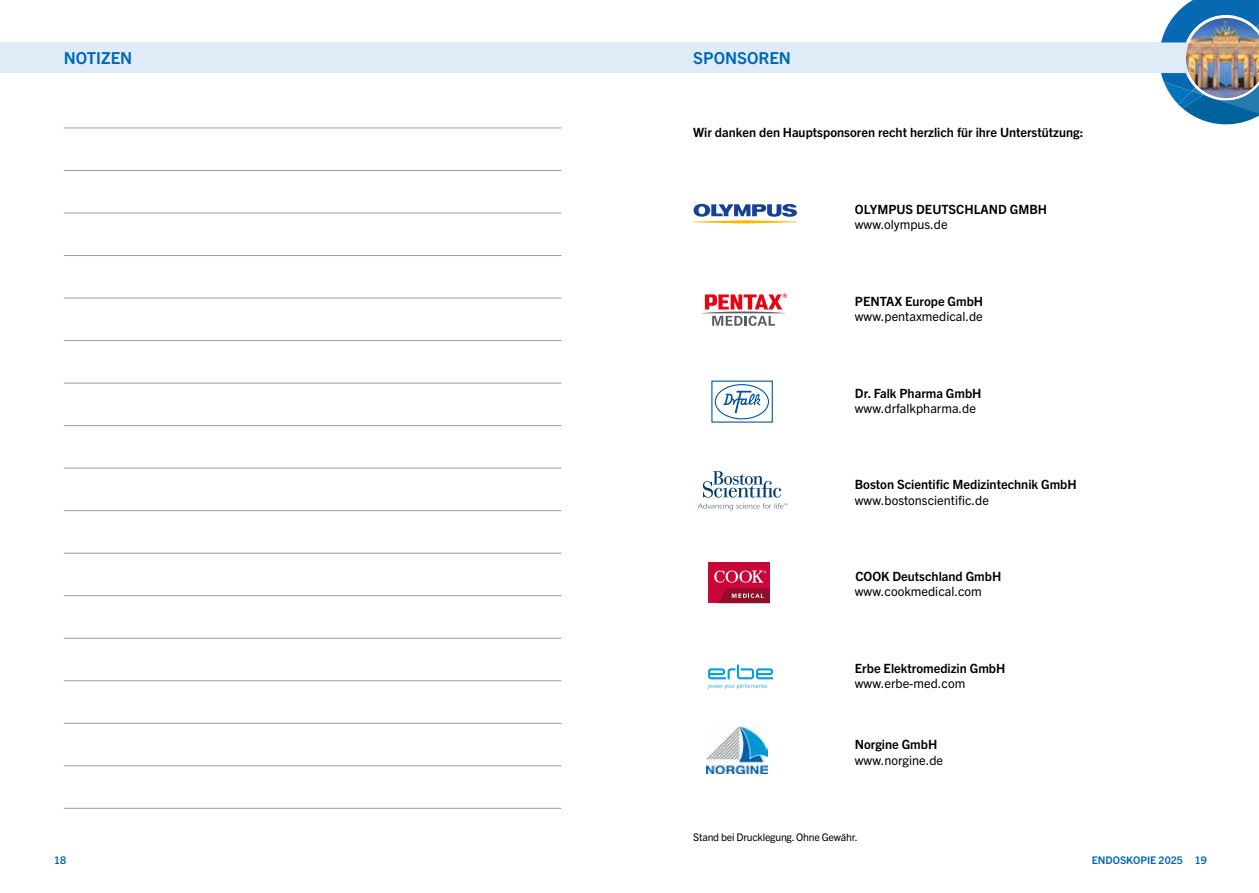
<style>
.page{position:relative;width:1259px;height:893px;background:#fff}
.page>*{position:absolute;margin:0;border:0;box-sizing:border-box;transform-origin:0 0}
.t1{font:700 16.5px "Trade Gothic Next LT Pro";color:#0069b4}
.t2{font:700 12.75px "Trade Gothic Next LT Pro";color:#000}
.t3{font:12.75px "Trade Gothic Next LT Pro";color:#000}
.t4{font:10.5px "Trade Gothic Next LT Pro";letter-spacing:-.02em;color:#000}
.t5{font:700 10.5px "Trade Gothic Next LT Pro";color:#0069b4}
</style>
<div class="page">
<div style="left:0;top:43px;width:1259px;height:30px;background:#dfecf8"></div>
<img style="left:1161px;top:0;width:98px;height:124px">
<div style="left:708px;top:563px;width:62px;height:40px;background:#ca0538"></div>
<svg style="left:714px;top:570px;width:56px;height:33px"></svg>
<svg style="left:711px;top:381px;width:62px;height:42px"></svg>
<img style="left:706px;top:726px;width:61px;height:48px">
<svg style="left:693px;top:204px;width:104px;height:20px"></svg>
<svg style="left:708px;top:665px;width:65px;height:24px"></svg>
<svg style="left:697px;top:471px;width:90px;height:39px"></svg>
<svg style="left:702px;top:293px;width:85px;height:33px"></svg>
<hr style="left:64px;top:128px;width:497px;height:1px;background:#9d9d9c">
<hr style="left:64px;top:170px;width:497px;height:1px;background:#9d9d9c">
<hr style="left:64px;top:213px;width:497px;height:1px;background:#9d9d9c">
<hr style="left:64px;top:255px;width:497px;height:1px;background:#9d9d9c">
<hr style="left:64px;top:298px;width:497px;height:1px;background:#9d9d9c">
<hr style="left:64px;top:340px;width:497px;height:1px;background:#9d9d9c">
<hr style="left:64px;top:383px;width:497px;height:1px;background:#9d9d9c">
<hr style="left:64px;top:425px;width:497px;height:1px;background:#9d9d9c">
<hr style="left:64px;top:468px;width:497px;height:1px;background:#9d9d9c">
<hr style="left:64px;top:510px;width:497px;height:1px;background:#9d9d9c">
<hr style="left:64px;top:553px;width:497px;height:1px;background:#9d9d9c">
<hr style="left:64px;top:595px;width:497px;height:1px;background:#9d9d9c">
<hr style="left:64px;top:638px;width:497px;height:1px;background:#9d9d9c">
<hr style="left:64px;top:680px;width:497px;height:1px;background:#9d9d9c">
<hr style="left:64px;top:723px;width:497px;height:1px;background:#9d9d9c">
<hr style="left:64px;top:765px;width:497px;height:1px;background:#9d9d9c">
<hr style="left:64px;top:808px;width:497px;height:1px;background:#9d9d9c">
<p class="t1" style="left:64px;top:47px;width:70px">NOTIZEN</p>
<p class="t1" style="left:693px;top:47px;width:99px">SPONSOREN</p>
<p class="t2" style="left:693px;top:124px;width:391px">Wir danken den Hauptsponsoren recht herzlich für ihre Unterstützung:</p>
<p class="t2" style="left:855px;top:200px;width:194px">OLYMPUS DEUTSCHLAND GMBH</p>
<p class="t3" style="left:855px;top:216px;width:94px">www.olympus.de</p>
<p class="t2" style="left:855px;top:292px;width:130px">PENTAX Europe GmbH</p>
<p class="t3" style="left:855px;top:308px;width:129px">www.pentaxmedical.de</p>
<p class="t2" style="left:855px;top:384px;width:128px">Dr. Falk Pharma GmbH</p>
<p class="t3" style="left:855px;top:399px;width:122px">www.drfalkpharma.de</p>
<p class="t2" style="left:855px;top:476px;width:223px">Boston Scientific Medizintechnik GmbH</p>
<p class="t3" style="left:855px;top:491px;width:136px">www.bostonscientific.de</p>
<p class="t2" style="left:855px;top:568px;width:147px">COOK Deutschland GmbH</p>
<p class="t3" style="left:855px;top:583px;width:128px">www.cookmedical.com</p>
<p class="t2" style="left:855px;top:659px;width:152px">Erbe Elektromedizin GmbH</p>
<p class="t3" style="left:855px;top:675px;width:112px">www.erbe-med.com</p>
<p class="t2" style="left:855px;top:736px;width:84px">Norgine GmbH</p>
<p class="t3" style="left:855px;top:751px;width:90px">www.norgine.de</p>
<p class="t4" style="left:693px;top:829px;width:166px">Stand bei Drucklegung. Ohne Gewähr.</p>
<p class="t5" style="left:54px;top:853px;width:14px">18</p>
<p class="t5" style="left:1091px;top:853px;width:117px">ENDOSKOPIE 2025 19</p>
</div>
